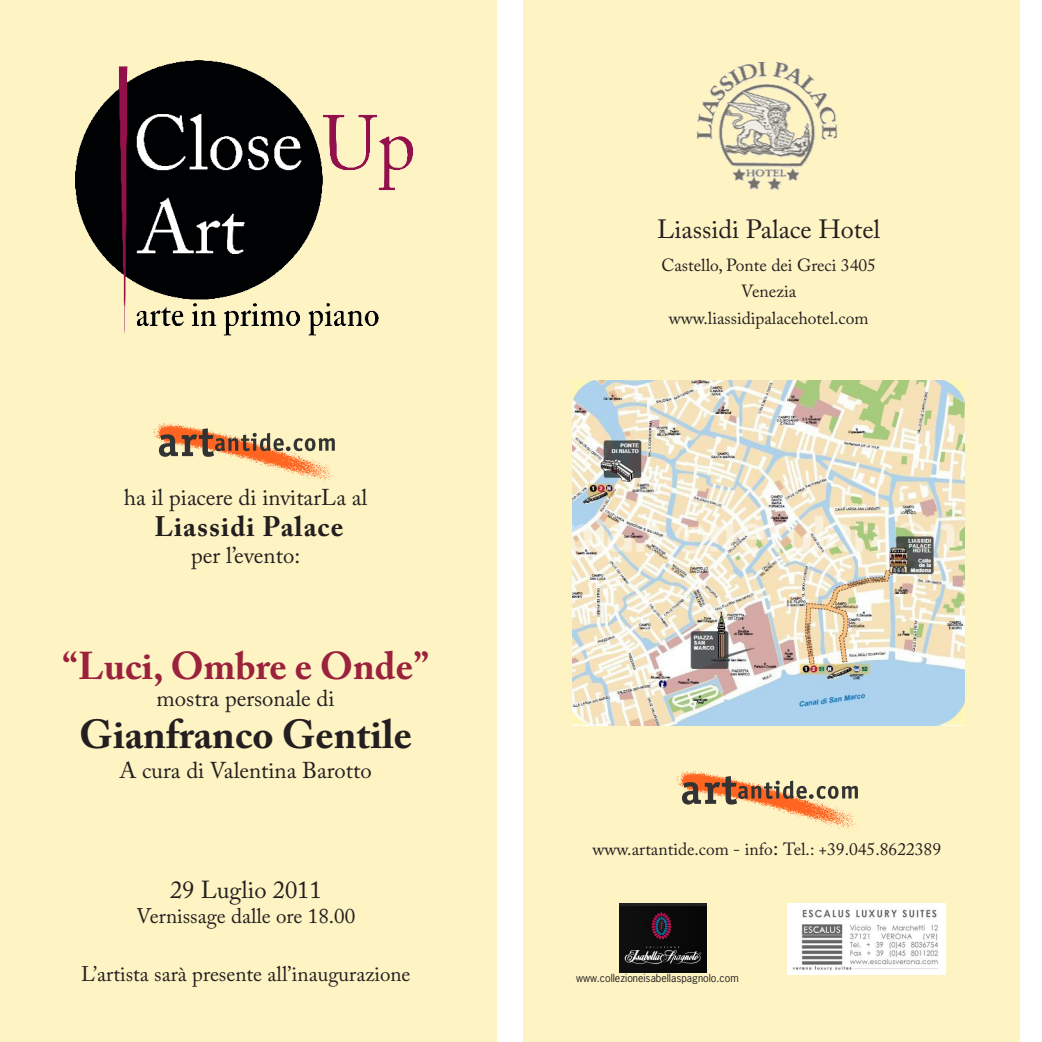
<style>
.page{position:relative;width:1042px;height:1042px;background:#fff}
.page>*{position:absolute;margin:0;border:0;box-sizing:border-box;transform-origin:0 0}
.t1{font:700 40.25px "Adobe Caslon Pro";color:#231f20}
.t2{font:700 38.5px "Adobe Caslon Pro";color:#9b223c}
.t3{font:700 28px "Adobe Caslon Pro";letter-spacing:.04em;color:#231f20}
.t4{font:26.25px "Adobe Caslon Pro";color:#231f20}
.t5{font:24.5px "Adobe Caslon Pro";color:#231f20}
.t6{font:22.75px "Adobe Caslon Pro";color:#231f20}
.t7{font:21px "Adobe Caslon Pro";color:#231f20}
.t8{font:17.5px "Adobe Caslon Pro";color:#231f20}
.t9{font:10.5px "News Gothic Std";color:#231f20}
.s1{font-size:21px}
</style>
<div class="page">
<div style="left:0;top:0;width:496px;height:1042px;background:#fef3c3"></div>
<img style="left:76px;top:60px;width:337px;height:276px">
<svg style="left:153px;top:423px;width:183px;height:59px"></svg>
<div style="left:523px;top:0;width:496px;height:1042px;background:#fef3c3"></div>
<img style="left:619px;top:903px;width:87px;height:69px">
<img style="left:573px;top:381px;width:391px;height:344px">
<img style="left:787px;top:903px;width:158px;height:71px">
<svg style="left:676px;top:771px;width:183px;height:60px"></svg>
<img style="left:697px;top:62px;width:140px;height:129px">
<p class="t6" style="left:124px;top:484px;width:245px">ha il piacere di invitarLa al</p>
<p class="t3" style="left:154px;top:510px;width:191px">Liassidi Palace</p>
<p class="t6" style="left:191px;top:541px;width:110px">per l’evento:</p>
<p class="t2" style="left:62px;top:643px;width:368px">“Luci, Ombre e Onde”</p>
<p class="t1" style="left:79px;top:711px;width:334px">Gianfranco Gentile</p>
<p class="t6" style="left:120px;top:756px;width:254px">A cura di Valentina Barotto</p>
<p class="t6" style="left:157px;top:684px;width:179px">mostra personale di</p>
<p class="t5" style="left:170px;top:875px;width:153px">29 Luglio 2011</p>
<p class="t7" style="left:137px;top:903px;width:220px">Vernissage dalle ore 18.00</p>
<p class="t7" style="left:81px;top:961px;width:331px">L’artista sarà presente all’inaugurazione</p>
<p class="t4" style="left:657px;top:213px;width:225px">Liassidi Palace Hotel</p>
<p class="t8" style="left:661px;top:255px;width:216px">Castello, Ponte dei Greci 3405</p>
<p class="t8" style="left:741px;top:281px;width:56px">Venezia</p>
<p class="t8" style="left:669px;top:307px;width:201px">www.liassidipalacehotel.com</p>
<p class="t8" style="left:592px;top:838px;width:350px">www.artantide.com - info<span class="s1">:</span> Tel.: +39.045.8622389</p>
<p class="t9" style="left:576px;top:971px;width:164px">www.collezioneisabellaspagnolo.com</p>
</div>
